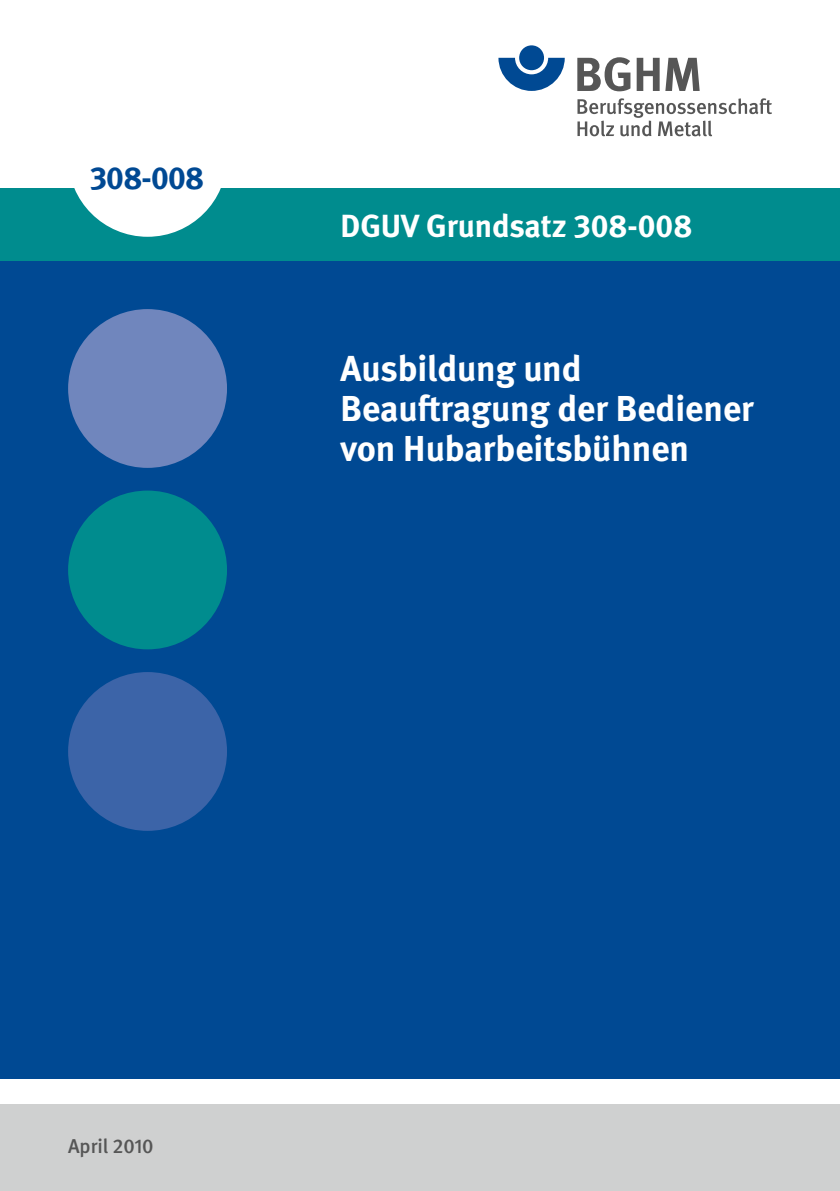
<style>
.page{position:relative;width:840px;height:1191px;background:#fff}
.page>*{position:absolute;margin:0;border:0;box-sizing:border-box;transform-origin:0 0}
.t1{font:700 36px/40px "DGUV Meta";color:#fff}
.BestNr_Balken{font:700 32px "DGUV Meta";color:#fff}
.t2{font:700 32px "DGUV Meta";letter-spacing:-.025em;color:#004993}
.Ausgabe{font:500 20px "DGUV Meta";color:#565656}
</style>
<div class="page">
<div style="left:0;top:259px;width:839px;height:820px;background:#004993"></div>
<div style="left:0;top:189px;width:839px;height:72px;background:#008c8e"></div>
<div style="left:68px;top:490px;width:159px;height:159px;background:#008c8e;border-radius:50%"></div>
<div style="left:68px;top:309px;width:159px;height:159px;background:#7086bd;border-radius:50%"></div>
<div style="left:68px;top:672px;width:159px;height:159px;background:#3c64a8;border-radius:50%"></div>
<div style="left:68px;top:78px;width:159px;height:159px;background:#fff;border-radius:50%"></div>
<div style="left:0;top:1104px;width:839px;height:87px;background:#cfd0d0"></div>
<svg style="left:498px;top:58px;width:66px;height:33px"></svg>
<div style="left:519px;top:45px;width:24px;height:25px;background:#004993;border-radius:50%"></div>
<svg style="left:577px;top:57px;width:53px;height:34px"></svg>
<svg style="left:636px;top:58px;width:23px;height:33px"></svg>
<svg style="left:665px;top:58px;width:34px;height:33px"></svg>
<svg style="left:577px;top:98px;width:194px;height:38px"></svg>
<p class="t2" style="left:90px;top:158px;width:116px">308-008</p>
<p class="BestNr_Balken" style="left:340px;top:207px;width:353px">DGUV Grundsatz 308-008</p>
<p class="t1" style="left:340px;top:350px;width:414px">Ausbildung und<br>Beauftragung der Bediener von Hubarbeitsbühnen</p>
<p class="Ausgabe" style="left:68px;top:1134px;width:87px">April 2010</p>
</div>
